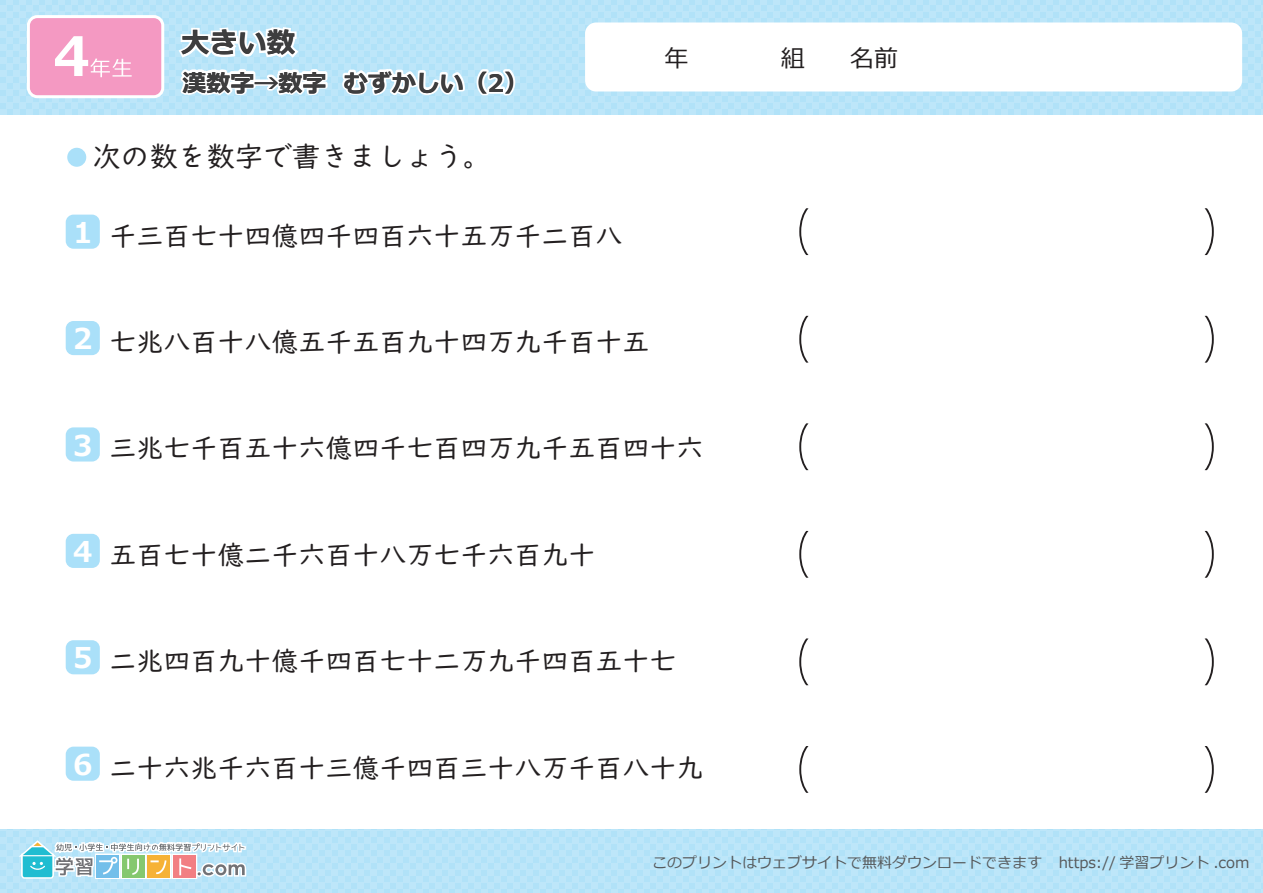
<style>
.page{position:relative;width:1263px;height:893px;background:#fff}
.page>*{position:absolute;margin:0;border:0;box-sizing:border-box;transform-origin:0 0}
.t1{font:700 28.65px "Meiryo";color:#fff}
.t2{font:28.5px "UD Digi Kyokasho NP R";color:#231f20}
.t3{font:700 28.5px "Meiryo";color:#231f20}
.t4{font:27px "UD Digi Kyokasho NP R";color:#231f20}
.t5{font:700 24px "Meiryo";color:#231f20}
.t6{font:24px "Meiryo";color:#231f20}
.t7{font:15px "Meiryo";color:#56595b}
</style>
<div class="page">
<div style="left:0;top:0;width:1263px;height:114px;background:#bde6f9"></div>
<div style="left:585px;top:23px;width:657px;height:69px;background:#fff;border-radius:11px"></div>
<div style="left:27px;top:15px;width:137px;height:83px;border:6px solid #fff;border-radius:8px"></div>
<div style="left:30px;top:18px;width:131px;height:77px;background:#f499c2;border-radius:8px"></div>
<svg style="left:55px;top:36px;width:77px;height:41px"></svg>
<div style="left:0;top:830px;width:1263px;height:63px;background:#bde6f9"></div>
<svg style="left:15px;top:829px;width:233px;height:51px"></svg>
<div style="left:66px;top:534px;width:34px;height:34px;background:#aae0f9;border-radius:8px"></div>
<div style="left:66px;top:427px;width:34px;height:34px;background:#aae0f9;border-radius:8px"></div>
<div style="left:66px;top:321px;width:34px;height:34px;background:#aae0f9;border-radius:8px"></div>
<div style="left:66px;top:640px;width:34px;height:34px;background:#aae0f9;border-radius:8px"></div>
<div style="left:66px;top:215px;width:34px;height:34px;background:#aae0f9;border-radius:8px"></div>
<div style="left:66px;top:747px;width:34px;height:34px;background:#aae0f9;border-radius:8px"></div>
<div style="left:67px;top:148px;width:19px;height:19px;background:#aae0f9;border-radius:50%"></div>
<svg style="left:339px;top:65px;width:128px;height:34px"></svg>
<svg style="left:475px;top:65px;width:43px;height:34px"></svg>
<svg style="left:799px;top:316px;width:9px;height:47px"></svg>
<svg style="left:1205px;top:316px;width:9px;height:47px"></svg>
<svg style="left:799px;top:423px;width:9px;height:47px"></svg>
<svg style="left:1205px;top:423px;width:9px;height:47px"></svg>
<svg style="left:799px;top:531px;width:9px;height:47px"></svg>
<svg style="left:1205px;top:531px;width:9px;height:47px"></svg>
<svg style="left:799px;top:638px;width:9px;height:47px"></svg>
<svg style="left:1205px;top:638px;width:9px;height:47px"></svg>
<svg style="left:799px;top:208px;width:9px;height:47px"></svg>
<svg style="left:1205px;top:208px;width:9px;height:47px"></svg>
<svg style="left:799px;top:746px;width:9px;height:47px"></svg>
<svg style="left:1205px;top:746px;width:9px;height:47px"></svg>
<svg style="left:176px;top:25px;width:155px;height:74px"></svg>
<p class="t3" style="left:181px;top:23px;width:116px">大きい数</p>
<p class="t5" style="left:182px;top:66px;width:146px">漢数字→数字</p>
<p class="t5" style="left:344px;top:66px;width:186px">むずかしい（2）</p>
<p class="t2" style="left:92px;top:140px;width:400px">次の数を数字で書きましょう。</p>
<p class="t1" style="left:73px;top:212px;width:21px">1</p>
<p class="t4" style="left:110px;top:220px;width:514px">千三百七十四億四千四百六十五万千二百八</p>
<p class="t6" style="left:664px;top:41px;width:25px">年</p>
<p class="t6" style="left:781px;top:41px;width:25px">組</p>
<p class="t6" style="left:850px;top:41px;width:49px">名前</p>
<p class="t1" style="left:73px;top:318px;width:21px">2</p>
<p class="t4" style="left:110px;top:326px;width:541px">七兆八百十八億五千五百九十四万九千百十五</p>
<p class="t1" style="left:73px;top:425px;width:21px">3</p>
<p class="t4" style="left:110px;top:433px;width:595px">三兆七千百五十六億四千七百四万九千五百四十六</p>
<p class="t1" style="left:73px;top:531px;width:21px">4</p>
<p class="t4" style="left:110px;top:539px;width:487px">五百七十億二千六百十八万七千六百九十</p>
<p class="t1" style="left:73px;top:638px;width:21px">5</p>
<p class="t4" style="left:110px;top:646px;width:568px">二兆四百九十億千四百七十二万九千四百五十七</p>
<p class="t1" style="left:73px;top:744px;width:21px">6</p>
<p class="t4" style="left:110px;top:752px;width:595px">二十六兆千六百十三億千四百三十八万千百八十九</p>
<p class="t7" style="left:652px;top:852px;width:599px">このプリントはウェブサイトで無料ダウンロードできます https:// 学習プリント .com</p>
</div>
